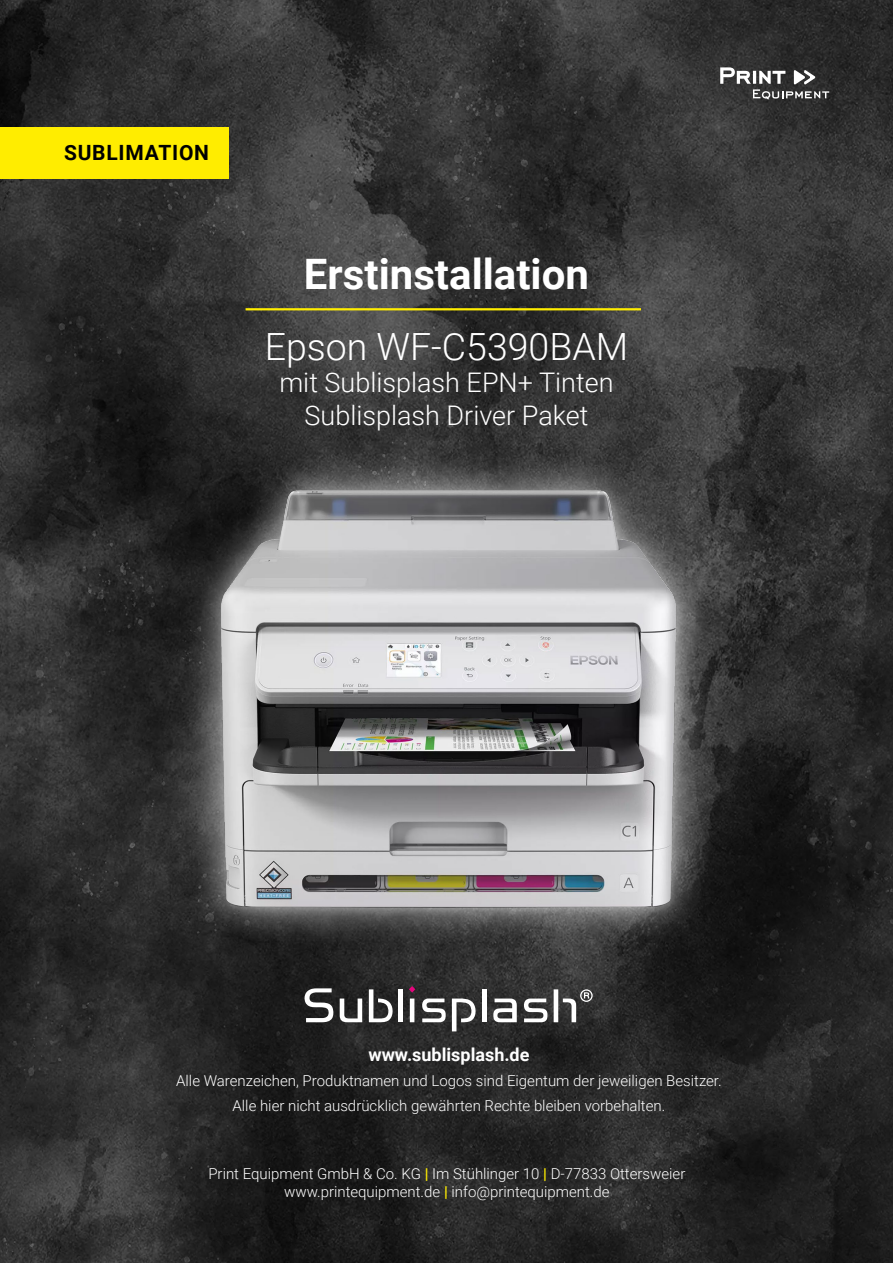
<style>
.page{position:relative;width:893px;height:1263px;background:#fff}
.page>*{position:absolute;margin:0;border:0;box-sizing:border-box;transform-origin:0 0}
.t1{font:700 42px "Roboto";color:#fff}
.t2{font:300 37.5px "Roboto";color:#fff}
.t3{font:300 27px/32.4px "Roboto";color:#fff;text-align:center}
.t4{font:700 21px "Roboto";letter-spacing:.035em;color:#000}
.t5{font:700 18px "Roboto";color:#fff}
.t6{font:300 15px/18px "Roboto";color:#fff;text-align:center}
.s1{font-weight:700;color:#ffed00}
</style>
<div class="page">
<img style="left:0;top:0;width:893px;height:1263px">
<hr style="left:246px;top:308px;width:395px;height:2px;background:#ffed00">
<div style="left:0;top:128px;width:228px;height:51px;background:#ffed00"></div>
<svg style="left:720px;top:67px;width:109px;height:32px"></svg>
<div style="left:182px;top:452px;width:534px;height:496px;background:#fff;opacity:.75"></div>
<img style="left:147px;top:478px;width:603px;height:478px">
<svg style="left:304px;top:988px;width:30px;height:34px"></svg>
<svg style="left:340px;top:998px;width:22px;height:24px"></svg>
<div style="left:398px;top:989px;width:5px;height:33px;background:#fff"></div>
<hr style="left:410px;top:998px;width:4px;height:24px;background:#fff">
<svg style="left:493px;top:998px;width:24px;height:24px"></svg>
<hr style="left:482px;top:989px;width:4px;height:33px;background:#fff">
<svg style="left:421px;top:998px;width:25px;height:24px"></svg>
<svg style="left:523px;top:998px;width:24px;height:24px"></svg>
<svg style="left:369px;top:989px;width:25px;height:33px"></svg>
<svg style="left:452px;top:998px;width:25px;height:33px"></svg>
<hr style="left:554px;top:989px;width:4px;height:33px;background:#fff">
<svg style="left:409px;top:986px;width:6px;height:6px"></svg>
<svg style="left:563px;top:989px;width:30px;height:33px"></svg>
<h3 class="t4" style="left:64px;top:138px;width:146px">SUBLIMATION</h3>
<h1 class="t1" style="left:304px;top:245px;width:287px">Erstinstallation</h1>
<h2 class="t2" style="left:265px;top:320px;width:365px">Epson WF-C5390BAM</h2>
<h3 class="t3" style="left:279px;top:365px;width:336px">mit Sublisplash EPN+ Tinten<br>Sublisplash Driver Paket</h3>
<p class="t5" style="left:368px;top:1042px;width:163px">www.sublisplash.de</p>
<p class="t6" style="left:176px;top:1068px;width:547px;line-height:25px">Alle Warenzeichen, Produktnamen und Logos sind Eigentum der jeweiligen Besitzer.<br>Alle hier nicht ausdrücklich gewährten Rechte bleiben vorbehalten.</p>
<p class="t6" style="left:208px;top:1164px;width:478px">Print Equipment GmbH &amp; Co. KG <span class="s1">|</span> Im Stühlinger 10 <span class="s1">|</span> D-77833 Ottersweier www.printequipment.de <span class="s1">|</span> info@printequipment.de</p>
</div>
